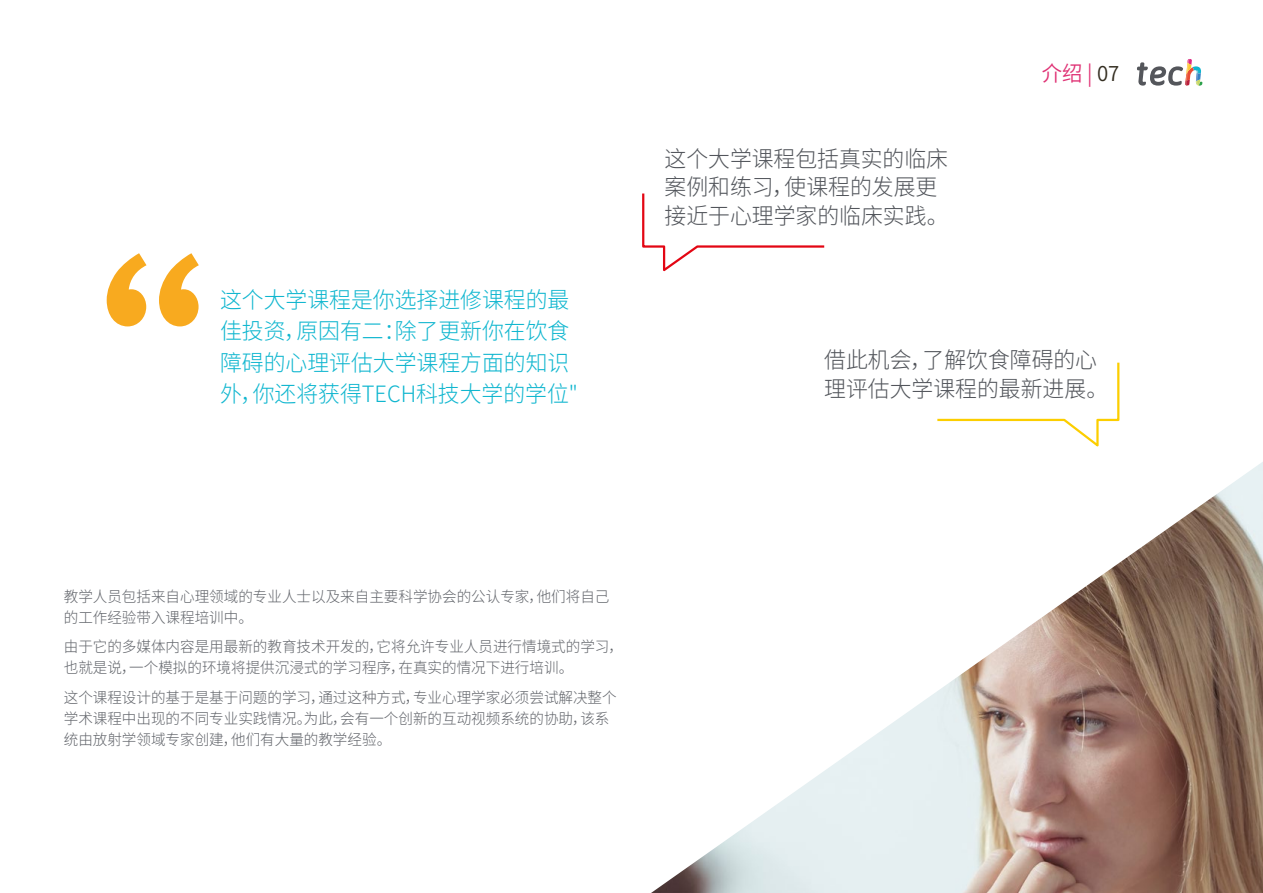
<style>
.page{position:relative;width:1263px;height:893px;background:#fff}
.page>*{position:absolute;margin:0;border:0;box-sizing:border-box;transform-origin:0 0}
.t1{font:300 22.5px/31.5px "Source Han Sans CN";color:#0fb6cf}
.t2{font:300 22.5px/28.5px "Source Han Sans CN";color:#52555b}
.t3{font:21px "Source Han Sans CN";color:#df3174}
.t4{font:300 15px/21px "Source Han Sans CN";color:#61646a}
.s1{color:#e03073}
.s2{color:#332d20}
</style>
<div class="page">
<svg style="left:642px;top:193px;width:183px;height:79px"></svg>
<img style="left:651px;top:462px;width:612px;height:431px">
<svg style="left:1137px;top:59px;width:65px;height:27px"></svg>
<svg style="left:937px;top:362px;width:183px;height:85px"></svg>
<svg style="left:107px;top:253px;width:92px;height:73px"></svg>
<h1 class="t1" style="left:220px;top:284px;width:359px">这个大学课程是你选择进修课程的最佳投资，原因有二：除了更新你在饮食障碍的心理评估大学课程方面的知识外，你还将获得TECH科技大学的学位"</h1>
<h1 class="t2" style="left:665px;top:145px;width:285px">这个大学课程包括真实的临床案例和练习，使课程的发展更接近于心理学家的临床实践。</h1>
<h2 class="t3" style="left:1042px;top:61px;width:79px">介绍 <span class="s1">|</span> <span class="s2">07</span></h2>
<h1 class="t2" style="left:824px;top:346px;width:285px">借此机会，了解饮食障碍的心理评估大学课程的最新进展。</h1>
<p class="t4" style="left:64px;top:586px;width:547px">教学人员包括来自心理领域的专业人士以及来自主要科学协会的公认专家，他们将自己的工作经验带入课程培训中。</p>
<p class="t4" style="left:64px;top:637px;width:561px">由于它的多媒体内容是用最新的教育技术开发的，它将允许专业人员进行情境式的学习，也就是说，一个模拟的环境将提供沉浸式的学习程序，在真实的情况下进行培训。</p>
<p class="t4" style="left:64px;top:687px;width:554px">这个课程设计的基于是基于问题的学习，通过这种方式，专业心理学家必须尝试解决整个学术课程中出现的不同专业实践情况。为此，会有一个创新的互动视频系统的协助，该系统由放射学领域专家创建，他们有大量的教学经验。</p>
</div>
